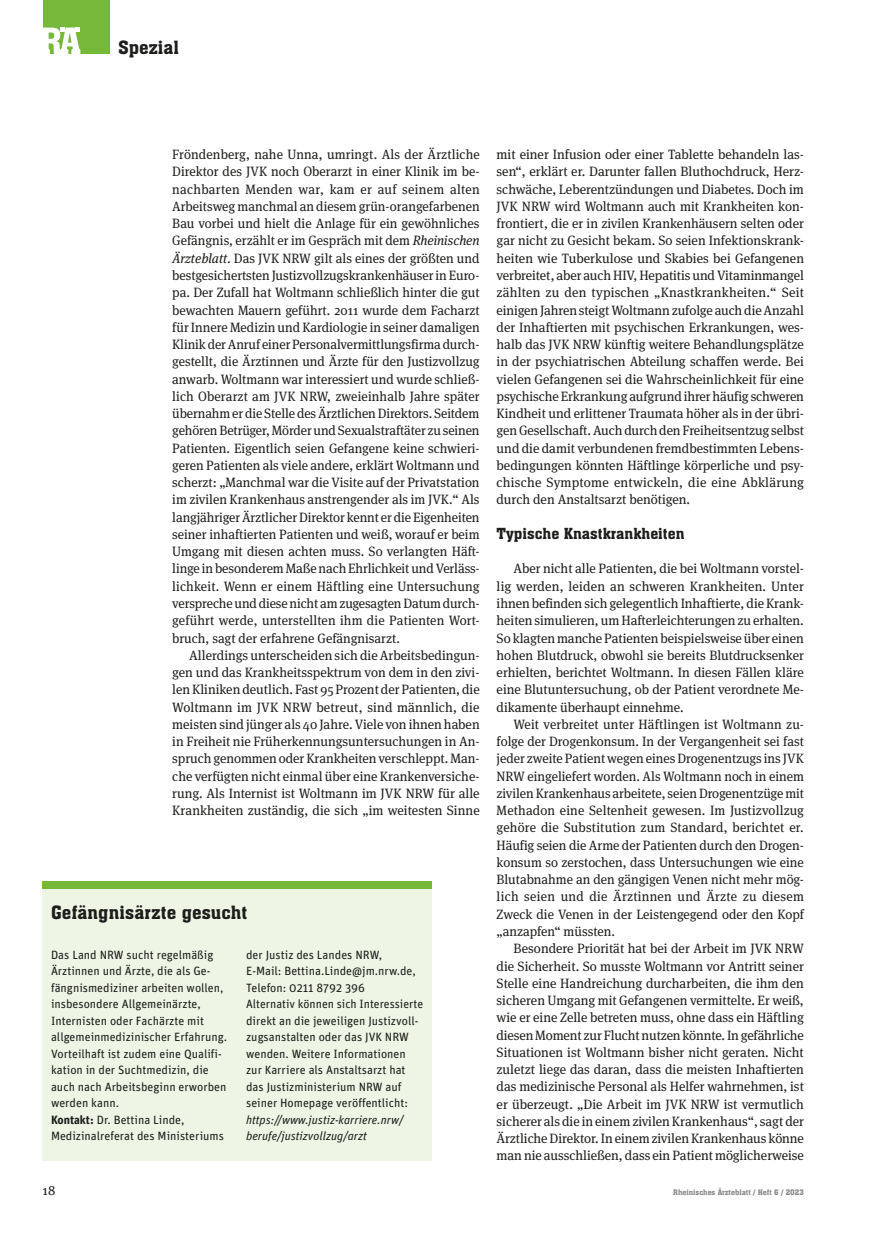
<style>
.page{position:relative;width:872px;height:1234px;background:#fff}
.page>*{position:absolute;margin:0;border:0;box-sizing:border-box;transform-origin:0 0}
.t1{font:18px "Aachen BT";color:#1d1d1b}
.t2{font:15px "Aachen BT";color:#1d1d1b}
.t3{font:13.5px/17.2px "Meta Serif Pro";color:#1d1d1b;text-align:justify}
.t4{font:12px/16.5px "Unit Pro";color:#1d1d1b}
.t5{font:italic 12px/16.5px "Unit Pro";color:#1d1d1b}
.t6{font:7.5px "Aachen BT";color:#878787}
.s1{font-style:italic}
.s2{font-weight:700}
</style>
<div class="page">
<div style="left:43px;top:0;width:66px;height:54px;background:#76b837"></div>
<svg style="left:43px;top:28px;width:37px;height:26px"></svg>
<div style="left:43px;top:880px;width:389px;height:9px;background:#76b837"></div>
<div style="left:43px;top:888px;width:389px;height:272px;background:#eef5e5"></div>
<h1 class="t1" style="left:118px;top:36px;width:63px">Spezial</h1>
<p class="t3" style="left:172px;top:145px;width:309px">Fröndenberg, nahe Unna, umringt. Als der Ärztliche Direktor des JVK noch Oberarzt in einer Klinik im be&shy;nachbarten Menden war, kam er auf seinem alten Arbeitsweg manchmal an diesem grün-orangefarbenen Bau vorbei und hielt die Anlage für ein gewöhnliches Gefängnis, erzählt er im Gespräch mit dem <span class="s1">Rheinischen Ärzteblatt.</span> Das JVK NRW gilt als eines der größten und bestgesichertsten Justizvollzugskrankenhäuser in Euro&shy;pa. Der Zufall hat Woltmann schließlich hinter die gut bewachten Mauern geführt. 2011 wurde dem Facharzt für Innere Medizin und Kardiologie in seiner damaligen Klinik der Anruf einer Personalvermittlungsfirma durch&shy;gestellt, die Ärztinnen und Ärzte für den Justizvollzug anwarb. Woltmann war interessiert und wurde schließ&shy;lich Oberarzt am JVK NRW, zweieinhalb Jahre später übernahm er die Stelle des Ärztlichen Direktors. Seitdem gehören Betrüger, Mörder und Sexualstraftäter zu seinen Patienten. Eigentlich seien Gefangene keine schwieri&shy;geren Patienten als viele andere, erklärt Woltmann und scherzt: „Manchmal war die Visite auf der Privatstation im zivilen Krankenhaus anstrengender als im JVK.“ Als langjähriger Ärztlicher Direktor kennt er die Eigenheiten seiner inhaftierten Patienten und weiß, worauf er beim Umgang mit diesen achten muss. So verlangten Häft&shy;linge in besonderem Maße nach Ehrlichkeit und Verläss&shy;lichkeit. Wenn er einem Häftling eine Untersuchung verspreche und diese nicht am zugesagten Datum durch&shy;geführt werde, unterstellten ihm die Patienten Wort&shy;bruch, sagt der erfahrene Gefängnisarzt.</p>
<p class="t3" style="left:172px;top:645px;width:309px;text-indent:17px">Allerdings unterscheiden sich die Arbeitsbedingun&shy;gen und das Krankheitsspektrum von dem in den zivi&shy;len Kliniken deutlich. Fast 95 Prozent der Patienten, die Woltmann im JVK NRW betreut, sind männlich, die meisten sind jünger als 40 Jahre. Viele von ihnen haben in Freiheit nie Früherkennungsuntersuchungen in An&shy;spruch genommen oder Krankheiten verschleppt. Man&shy;che verfügten nicht einmal über eine Krankenversiche&shy;rung. Als Internist ist Woltmann im JVK NRW für alle Krankheiten zuständig, die sich „im weitesten Sinne</p>
<h1 class="t1" style="left:51px;top:900px;width:198px">Gefängnisärzte gesucht</h1>
<p class="t4" style="left:51px;top:945px;width:177px">Das Land NRW sucht regelmäßig<br>Ärztinnen und Ärzte, die als Ge&shy;fängnismediziner arbeiten wollen, insbesondere Allgemeinärzte,<br>Internisten oder Fachärzte mit allgemeinmedizinischer Erfahrung.<br>Vorteilhaft ist zudem eine Qualifi&shy;kation in der Suchtmedizin, die auch nach Arbeitsbeginn erworben werden kann.<br><span class="s2">Kontakt:</span> Dr. Bettina Linde,<br>Medizinalreferat des Ministeriums</p>
<p class="t4" style="left:246px;top:945px;width:179px">der Justiz des Landes NRW,<br>E-Mail: Bettina.Linde@jm.nrw.de,<br>Telefon: 0211 8792 396<br>Alternativ können sich Interessierte direkt an die jeweiligen Justizvoll&shy;zugsanstalten oder das JVK NRW wenden. Weitere Informationen zur Karriere als Anstaltsarzt hat das Justizministerium NRW auf seiner Homepage veröffentlicht:</p>
<p class="t5" style="left:246px;top:1110px;width:159px">https://www.justiz-karriere.nrw/ berufe/justizvollzug/arzt</p>
<p class="t3" style="left:496px;top:145px;width:309px">mit einer Infusion oder einer Tablette behandeln las&shy;sen“, erklärt er. Darunter fallen Bluthochdruck, Herz&shy;schwäche, Leberentzündungen und Diabetes. Doch im JVK NRW wird Woltmann auch mit Krankheiten kon&shy;frontiert, die er in zivilen Krankenhäusern selten oder gar nicht zu Gesicht bekam. So seien Infektionskrank&shy;heiten wie Tuberkulose und Skabies bei Gefangenen verbreitet, aber auch HIV, Hepatitis und Vitaminmangel zählten zu den typischen „Knastkrankheiten.“ Seit einigen Jahren steigt Woltmann zufolge auch die Anzahl der Inhaftierten mit psychischen Erkrankungen, wes&shy;halb das JVK NRW künftig weitere Behandlungsplätze in der psychiatrischen Abteilung schaffen werde. Bei vielen Gefangenen sei die Wahrscheinlichkeit für eine psychische Erkrankung aufgrund ihrer häufig schweren Kindheit und erlittener Traumata höher als in der übri&shy;gen Gesellschaft. Auch durch den Freiheitsentzug selbst und die damit verbundenen fremdbestimmten Lebens&shy;bedingungen könnten Häftlinge körperliche und psy&shy;chische Symptome entwickeln, die eine Abklärung durch den Anstaltsarzt benötigen.</p>
<p class="t2" style="left:496px;top:524px;width:189px">Typische Knastkrankheiten</p>
<p class="t3" style="left:496px;top:559px;width:309px;text-indent:17px">Aber nicht alle Patienten, die bei Woltmann vorstel&shy;lig werden, leiden an schweren Krankheiten. Unter ihnen befinden sich gelegentlich Inhaftierte, die Krank&shy;heiten simulieren, um Hafterleichterungen zu erhalten.<br>So klagten manche Patienten beispielsweise über einen hohen Blutdruck, obwohl sie bereits Blutdrucksenker erhielten, berichtet Woltmann. In diesen Fällen kläre eine Blutuntersuchung, ob der Patient verordnete Me&shy;dikamente überhaupt einnehme.</p>
<p class="t3" style="left:496px;top:714px;width:309px;text-indent:17px">Weit verbreitet unter Häftlingen ist Woltmann zu&shy;folge der Drogenkonsum. In der Vergangenheit sei fast jeder zweite Patient wegen eines Drogenentzugs ins JVK NRW eingeliefert worden. Als Woltmann noch in einem zivilen Krankenhaus arbeitete, seien Drogenentzüge mit Methadon eine Seltenheit gewesen. Im Justizvollzug gehöre die Substitution zum Standard, berichtet er.<br>Häufig seien die Arme der Patienten durch den Drogen&shy;konsum so zerstochen, dass Untersuchungen wie eine Blutabnahme an den gängigen Venen nicht mehr mög&shy;lich seien und die Ärztinnen und Ärzte zu diesem Zweck die Venen in der Leistengegend oder den Kopf „anzapfen“ müssten.</p>
<p class="t3" style="left:496px;top:939px;width:309px;text-indent:17px">Besondere Priorität hat bei der Arbeit im JVK NRW die Sicherheit. So musste Woltmann vor Antritt seiner Stelle eine Handreichung durcharbeiten, die ihm den sicheren Umgang mit Gefangenen vermittelte. Er weiß, wie er eine Zelle betreten muss, ohne dass ein Häftling diesen Moment zur Flucht nutzen könnte. In gefährliche Situationen ist Woltmann bisher nicht geraten. Nicht zuletzt liege das daran, dass die meisten Inhaftierten das medizinische Personal als Helfer wahrnehmen, ist er überzeugt. „Die Arbeit im JVK NRW ist vermutlich sicherer als die in einem zivilen Krankenhaus“, sagt der Ärztliche Direktor. In einem zivilen Krankenhaus könne man nie ausschließen, dass ein Patient möglicherweise</p>
<p class="t3" style="left:43px;top:1180px;width:14px">18</p>
<p class="t6" style="left:673px;top:1187px;width:132px">Rheinisches Ärzteblatt / Heft 6 / 2023</p>
</div>
